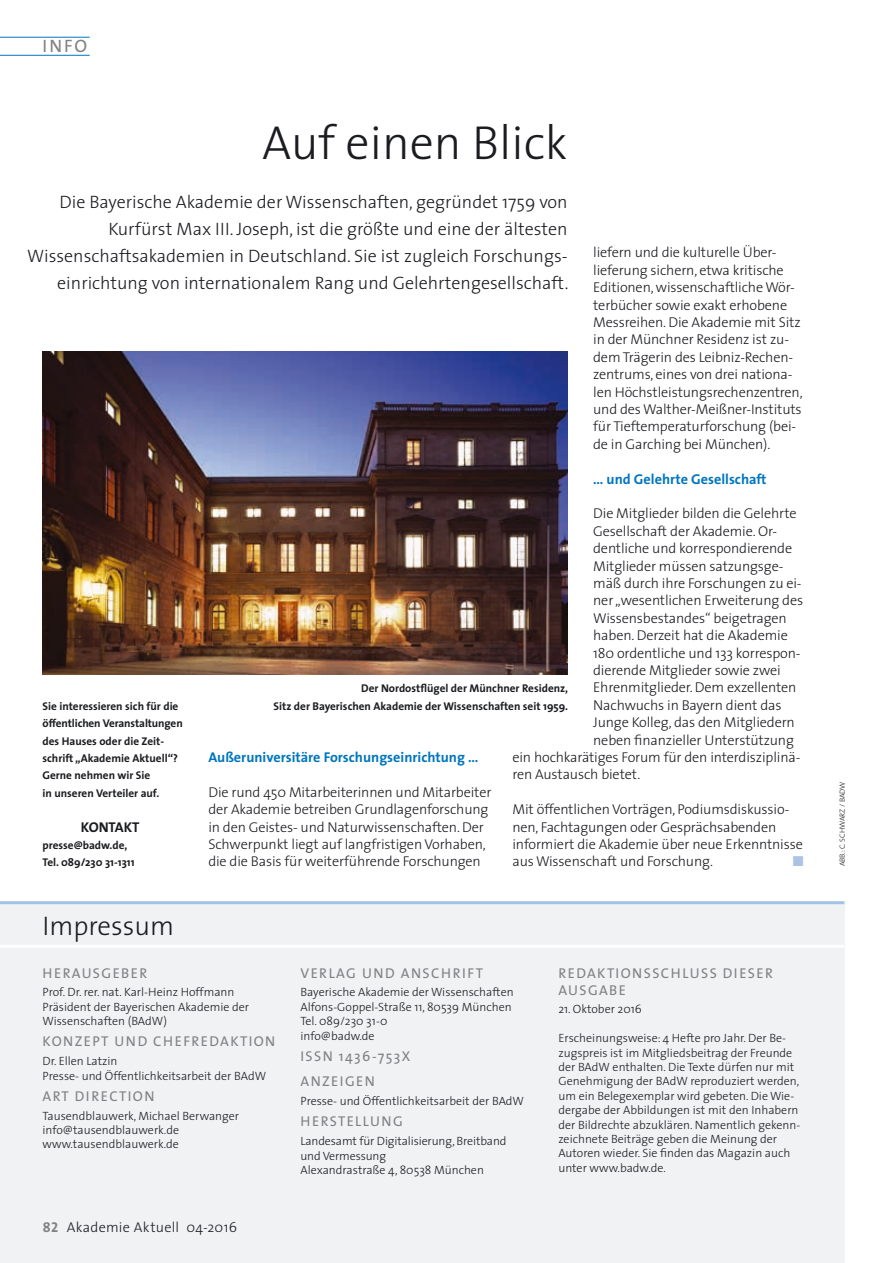
<style>
.page{position:relative;width:893px;height:1263px;background:#fff}
.page>*{position:absolute;margin:0;border:0;box-sizing:border-box;transform-origin:0 0}
.t1{font:300 48px "The Sans";color:#1b1c20}
.t2{font:300 27px "The Sans";color:#1b1c20}
.t3{font:300 18px/27px "The Sans";color:#1b1c20;text-align:right}
.t4{font:18px "The Sans";color:#818084}
.t5{font:300 14.25px/17.4px "The Sans";letter-spacing:-.01em;color:#1b1c20}
.t6{font:14.25px/25.7px "The Sans";letter-spacing:.1em;color:#818084}
.t7{font:700 14.25px "The Sans";color:#0076be}
.t8{font:300 14.25px "The Sans";letter-spacing:.02em;color:#1b1c20}
.t9{font:700 14.25px "The Sans";letter-spacing:-.005em;color:#1b1c20}
.t10{font:14.25px "Zapf Dingbats ITC";color:#acc3e5}
.t11{font:300 12px/14.4px "The Sans";color:#1b1c20}
.t12{font:700 11.25px/17.4px "The Sans";color:#1b1c20}
.t13{font:7.5px "The Sans Light Caps";color:#1b1c20}
.s1{font-family:"The Sans Bold Caps";font-weight:400;color:#818084}
</style>
<div class="page">
<div style="left:0;top:904px;width:844px;height:359px;background:#f1f2f3"></div>
<hr style="left:0;top:901px;width:844px;height:3px;background:#a2c3e7">
<hr style="left:0;top:945px;width:844px;height:3px;background:#fff">
<img style="left:43px;top:351px;width:525px;height:324px">
<hr style="left:0;top:55px;width:90px;height:1px;background:#0076be">
<hr style="left:0;top:37px;width:90px;height:1px;background:#0076be">
<p class="t4" style="left:43px;top:31px;width:46px">INFO</p>
<h1 class="t1" style="left:262px;top:103px;width:307px">Auf einen Blick</h1>
<p class="t3" style="left:27px;top:187px;width:543px">Die Bayerische Akademie der Wissenschaften, gegründet 1759 von Kurfürst Max III. Joseph, ist die größte und eine der ältesten Wissenschaftsakademien in Deutschland. Sie ist zugleich Forschungs&shy;einrichtung von internationalem Rang und Gelehrtengesellschaft.</p>
<p class="t5" style="left:593px;top:243px;width:211px">liefern und die kulturelle Über&shy;lieferung sichern, etwa kritische Editionen, wissenschaftliche Wör&shy;terbücher sowie exakt erhobene Messreihen. Die Akademie mit Sitz in der Münchner Residenz ist zu&shy;dem Trägerin des Leibniz-Rechen&shy;zentrums, eines von drei nationa&shy;len Höchstleistungsrechenzentren, und des Walther-Meißner-Instituts für Tieftemperaturforschung (bei&shy;de in Garching bei München).</p>
<p class="t7" style="left:593px;top:467px;width:175px">… und Gelehrte Gesellschaft</p>
<p class="t5" style="left:593px;top:504px;width:205px">Die Mitglieder bilden die Gelehrte</p>
<p class="t5" style="left:593px;top:522px;width:185px">Gesellschaft der Akademie. Or-</p>
<p class="t5" style="left:593px;top:539px;width:201px">dentliche und korrespondierende</p>
<p class="t5" style="left:593px;top:557px;width:192px">Mitglieder müssen satzungsge-</p>
<p class="t5" style="left:593px;top:574px;width:210px">mäß durch ihre Forschungen zu ei-</p>
<p class="t5" style="left:593px;top:591px;width:211px">ner „wesentlichen Erweiterung des</p>
<p class="t5" style="left:593px;top:609px;width:195px">Wissensbestandes“ beigetragen</p>
<p class="t5" style="left:593px;top:626px;width:196px">haben. Derzeit hat die Akademie</p>
<p class="t5" style="left:593px;top:644px;width:209px">180 ordentliche und 133 korrespon-</p>
<p class="t5" style="left:593px;top:661px;width:189px">dierende Mitglieder sowie zwei</p>
<p class="t5" style="left:593px;top:678px;width:205px">Ehrenmitglieder. Dem exzellenten</p>
<p class="t5" style="left:593px;top:696px;width:190px">Nachwuchs in Bayern dient das</p>
<p class="t5" style="left:593px;top:713px;width:203px">Junge Kolleg, das den Mitgliedern</p>
<p class="t5" style="left:593px;top:731px;width:202px">neben finanzieller Unterstützung</p>
<p class="t5" style="left:512px;top:748px;width:289px">ein hochkarätiges Forum für den interdisziplinä-</p>
<p class="t5" style="left:512px;top:765px;width:129px">ren Austausch bietet.</p>
<p class="t5" style="left:512px;top:800px;width:292px">Mit öffentlichen Vorträgen, Podiumsdiskussio&shy;nen, Fachtagungen oder Gesprächsabenden informiert die Akademie über neue Erkenntnisse aus Wissenschaft und Forschung.</p>
<p class="t12" style="left:274px;top:680px;width:296px;text-align:right">Der Nordostflügel der Münchner Residenz,<br>Sitz der Bayerischen Akademie der Wissenschaften seit 1959.</p>
<p class="t12" style="left:43px;top:697px;width:142px">Sie interessieren sich für die öffentlichen Veranstaltungen des Hauses oder die Zeit&shy;schrift „Akademie Aktuell“?<br>Gerne nehmen wir Sie<br>in unseren Verteiler auf.</p>
<p class="t9" style="left:81px;top:815px;width:60px">KONTAKT</p>
<p class="t12" style="left:43px;top:836px;width:94px">presse@badw.de,<br>Tel. 089/230 31-1311</p>
<p class="t7" style="left:208px;top:745px;width:272px">Außeruniversitäre Forschungseinrichtung …</p>
<p class="t5" style="left:208px;top:783px;width:285px">Die rund 450 Mitarbeiterinnen und Mitarbeiter der Akademie betreiben Grundlagenforschung in den Geistes- und Naturwissenschaften. Der Schwerpunkt liegt auf langfristigen Vorhaben, die die Basis für weiterführende Forschungen</p>
<p class="t10" style="left:793px;top:855px;width:12px">■</p>
<h2 class="t2" style="left:43px;top:904px;width:133px">Impressum</h2>
<p class="t6" style="left:43px;top:959px;width:106px">HERAUSGEBER</p>
<p class="t11" style="left:43px;top:985px;width:208px">Prof. Dr. rer. nat. Karl-Heinz Hoffmann<br>Präsident der Bayerischen Akademie der<br>Wissenschaften (BAdW)</p>
<p class="t6" style="left:43px;top:1028px;width:234px">KONZEPT UND CHEFREDAKTION</p>
<p class="t11" style="left:43px;top:1053px;width:225px">Dr. Ellen Latzin<br>Presse- und Öffentlichkeitsarbeit der BAdW</p>
<p class="t6" style="left:43px;top:1083px;width:113px">ART DIRECTION</p>
<p class="t11" style="left:43px;top:1108px;width:198px">Tausendblauwerk, Michael Berwanger info@tausendblauwerk.de www.tausendblauwerk.de</p>
<p class="t8" style="left:43px;top:1215px;width:196px"><span class="s1">82</span> Akademie Aktuell 04-2016</p>
<p class="t6" style="left:300px;top:959px;width:184px">VERLAG UND ANSCHRIFT</p>
<p class="t11" style="left:300px;top:985px;width:215px">Bayerische Akademie der Wissenschaften<br>Alfons-Goppel-Straße 11, 80539 München<br>Tel. 089/230 31-0<br>info@badw.de</p>
<p class="t6" style="left:300px;top:1043px;width:111px">ISSN 1436-753X<br>ANZEIGEN</p>
<p class="t11" style="left:300px;top:1093px;width:225px">Presse- und Öffentlichkeitsarbeit der BAdW</p>
<p class="t6" style="left:300px;top:1108px;width:104px">HERSTELLUNG</p>
<p class="t11" style="left:300px;top:1133px;width:208px">Landesamt für Digitalisierung, Breitband und Vermessung<br>Alexandrastraße 4, 80538 München</p>
<p class="t6" style="left:558px;top:964px;width:216px;line-height:17.1px">REDAKTIONSSCHLUSS DIESER<br>AUSGABE</p>
<p class="t11" style="left:558px;top:1002px;width:85px">21. Oktober 2016</p>
<p class="t11" style="left:558px;top:1030px;width:243px">Erscheinungsweise: 4 Hefte pro Jahr. Der Be&shy;zugspreis ist im Mitgliedsbeitrag der Freunde der BAdW enthalten. Die Texte dürfen nur mit Genehmigung der BAdW reproduziert werden, um ein Belegexemplar wird gebeten. Die Wie&shy;dergabe der Abbildungen ist mit den Inhabern der Bildrechte abzuklären. Namentlich gekenn&shy;zeichnete Beiträge geben die Meinung der Autoren wieder. Sie finden das Magazin auch unter www.badw.de.</p>
<p class="t13" style="left:836px;top:866px;width:87px;rotate:-90deg">ABB.: C. SCHWARZ / BADW</p>
</div>
